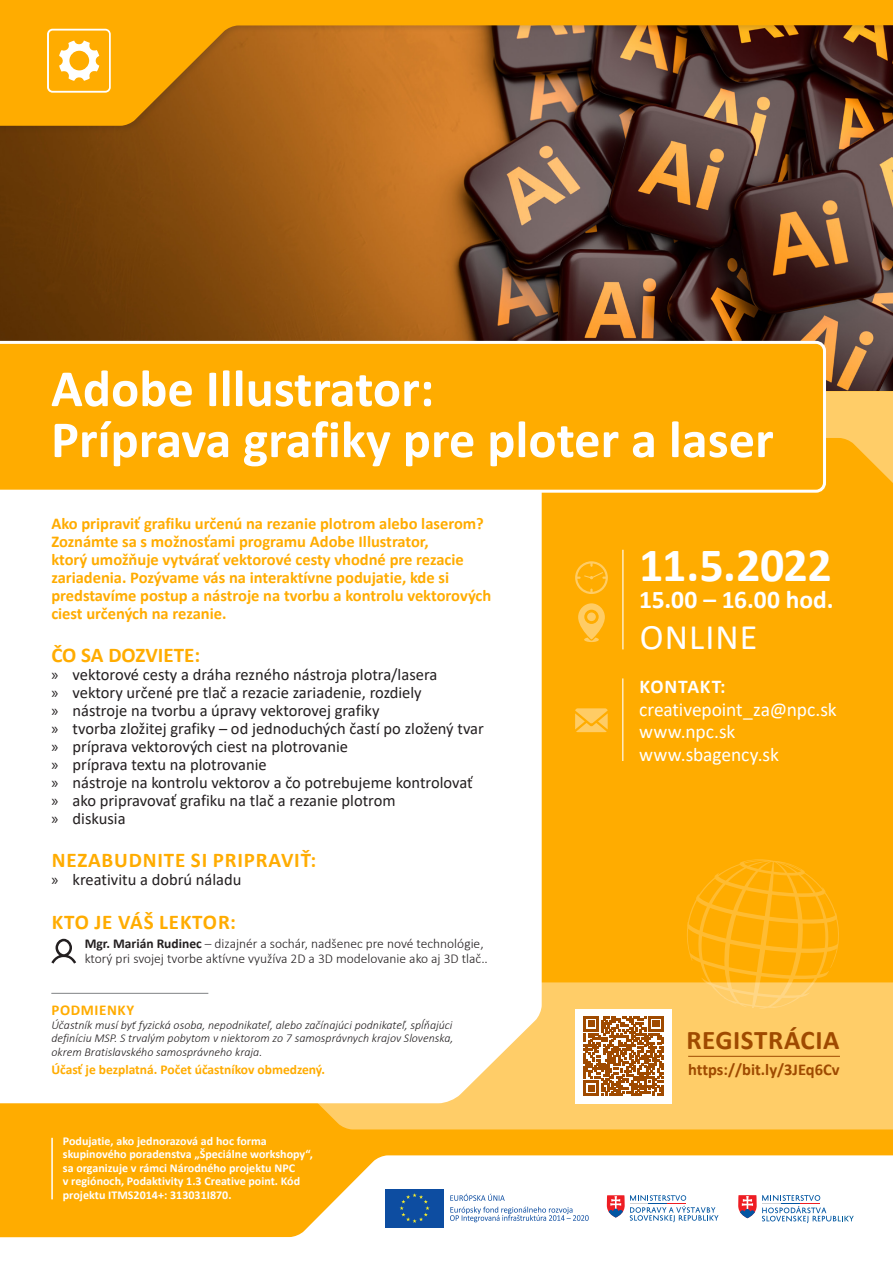
<style>
.page{position:relative;width:893px;height:1263px;background:#fff}
.page>*{position:absolute;margin:0;border:0;box-sizing:border-box;transform-origin:0 0}
.t1{font:700 52.5px "Calibri";color:#fff}
.t2{font:700 48px "Calibri";letter-spacing:-.01em;color:#fff}
.t3{font:36px "Calibri";letter-spacing:.025em;color:#fff}
.t4{font:700 27px "Calibri";letter-spacing:.02em;color:#9f4a00}
.t5{font:700 25.5px "Calibri";color:#fff}
.t6{font:700 21px "Calibri";letter-spacing:.04em;color:#ffac00}
.t7{font:700 21px "Calibri";color:#ffac00}
.t8{font:19.5px "Calibri";letter-spacing:-.005em;color:#fff}
.t9{font:700 19.5px "Calibri";letter-spacing:.04em;color:#fff}
.t10{font:16.5px "Calibri";color:#231f20}
.t11{font:700 16.5px/18px "Calibri";color:#ffac00}
.t12{font:700 16.5px "Calibri";color:#9f4a00}
.t13{font:700 15px "Calibri";letter-spacing:.04em;color:#ffac00}
.t14{font:300 13.5px/15px "Calibri";color:#231f20}
.t15{font:700 13.5px "Calibri";color:#ffac00}
.t16{font:700 12px/13.5px "Calibri";color:#fff}
.t17{font:italic 300 12px/13.5px "Calibri";color:#231f20;text-align:justify}
.s1{font-family:"Myriad Pro"}
.s2{font-weight:700}
</style>
<div class="page">
<img style="left:0;top:133px;width:893px;height:258px">
<div style="left:0;top:391px;width:893px;height:872px;background:#ffac00"></div>
<svg style="left:0;top:1155px;width:893px;height:108px;fill:#fff"></svg>
<svg style="left:0;top:982px;width:893px;height:147px;fill:#ffcd68"></svg>
<svg style="left:826px;top:391px;width:67px;height:92px;fill:#ffcd68"></svg>
<div style="left:0;top:0;width:893px;height:133px;background:#231f20;opacity:.16"></div>
<svg style="left:0;top:0;width:893px;height:126px;background:#af721b"></svg>
<svg style="left:450px;top:1194px;width:55px;height:7px"></svg>
<svg style="left:450px;top:1207px;width:139px;height:15px;background:#cddaeb"></svg>
<div style="left:385px;top:1189px;width:59px;height:38px;background:#0d4da1"></div>
<svg style="left:400px;top:1193px;width:30px;height:30px"></svg>
<svg style="left:607px;top:1195px;width:111px;height:27px;background:#d1d0dd"></svg>
<svg style="left:738px;top:1195px;width:116px;height:28px;background:#d4d2df"></svg>
<hr style="left:51px;top:1138px;width:2px;height:61px;background:#fff">
<div style="left:0;top:493px;width:542px;height:610px;background:#fff"></div>
<svg style="left:686px;top:859px;width:153px;height:150px"></svg>
<svg style="left:575px;top:708px;width:33px;height:24px"></svg>
<hr style="left:622px;top:678px;width:1px;height:83px;background:#fff">
<svg style="left:51px;top:939px;width:25px;height:24px"></svg>
<hr style="left:51px;top:993px;width:157px;height:1px;background:#808285">
<hr style="left:688px;top:1056px;width:152px;height:1px;background:#9f4a00">
<div style="left:575px;top:1009px;width:97px;height:94px;background:#fff"></div>
<svg style="left:584px;top:1016px;width:79px;height:80px"></svg>
<svg style="left:0;top:341px;width:826px;height:152px"></svg>
<svg style="left:47px;top:29px;width:64px;height:64px"></svg>
<svg style="left:575px;top:561px;width:33px;height:33px"></svg>
<svg style="left:578px;top:603px;width:27px;height:39px"></svg>
<hr style="left:622px;top:550px;width:1px;height:99px;background:#fff">
<p class="t1" style="left:51px;top:351px;width:385px">Adobe Illustrator:</p>
<p class="t1" style="left:51px;top:402px;width:724px">Príprava grafiky pre ploter a laser</p>
<p class="t11" style="left:51px;top:514px;width:442px">Ako pripraviť grafiku určenú na rezanie plotrom alebo laserom?<br>Zoznámte sa s možnosťami programu Adobe Illustrator,<br>ktorý umožňuje vytvárať vektorové cesty vhodné pre rezacie zariadenia. Pozývame vás na interaktívne podujatie, kde si predstavíme postup a nástroje na tvorbu a kontrolu vektorových ciest určených na rezanie.</p>
<p class="t7" style="left:51px;top:640px;width:150px">ČO SA DOZVIETE:</p>
<p class="t10" style="left:51px;top:663px;width:387px"><span class="s1">»</span> vektorové cesty a dráha rezného nástroja plotra/lasera</p>
<p class="t10" style="left:51px;top:681px;width:372px"><span class="s1">»</span> vektory určené pre tlač a rezacie zariadenie, rozdiely</p>
<p class="t10" style="left:51px;top:699px;width:330px"><span class="s1">»</span> nástroje na tvorbu a úpravy vektorovej grafiky</p>
<p class="t10" style="left:51px;top:717px;width:434px"><span class="s1">»</span> tvorba zložitej grafiky – od jednoduchých častí po zložený tvar</p>
<p class="t10" style="left:51px;top:735px;width:298px"><span class="s1">»</span> príprava vektorových ciest na plotrovanie</p>
<p class="t10" style="left:51px;top:753px;width:217px"><span class="s1">»</span> príprava textu na plotrovanie</p>
<p class="t10" style="left:51px;top:771px;width:423px"><span class="s1">»</span> nástroje na kontrolu vektorov a čo potrebujeme kontrolovať</p>
<p class="t10" style="left:51px;top:789px;width:346px"><span class="s1">»</span> ako pripravovať grafiku na tlač a rezanie plotrom</p>
<p class="t10" style="left:51px;top:807px;width:76px"><span class="s1">»</span> diskusia</p>
<p class="t6" style="left:52px;top:846px;width:266px">NEZABUDNITE SI PRIPRAVIŤ:</p>
<p class="t10" style="left:51px;top:868px;width:192px"><span class="s1">»</span> kreativitu a dobrú náladu</p>
<p class="t6" style="left:52px;top:907px;width:186px">KTO JE VÁŠ LEKTOR:</p>
<p class="t14" style="left:85px;top:936px;width:405px"><span class="s2">Mgr. Marián Rudinec</span> – dizajnér a sochár, nadšenec pre nové technológie, ktorý pri svojej tvorbe aktívne využíva 2D a 3D modelovanie ako aj 3D tlač..</p>
<p class="t2" style="left:639px;top:531px;width:194px">11.5.2022</p>
<p class="t5" style="left:639px;top:581px;width:196px">15.00 – 16.00 hod.</p>
<p class="t3" style="left:640px;top:612px;width:119px">ONLINE</p>
<p class="t9" style="left:639px;top:673px;width:88px">KONTAKT:</p>
<p class="t8" style="left:639px;top:695px;width:199px">creativepoint_za@npc.sk</p>
<p class="t8" style="left:639px;top:718px;width:98px">www.npc.sk</p>
<p class="t8" style="left:639px;top:740px;width:141px">www.sbagency.sk</p>
<p class="t13" style="left:52px;top:999px;width:84px">PODMIENKY</p>
<p class="t17" style="left:51px;top:1018px;width:404px">Účastník musí byť fyzická osoba, nepodnikateľ, alebo začínajúci podnikateľ, spĺňajúci definíciu MSP. S trvalým pobytom v niektorom zo 7 samosprávnych krajov Slovenska, okrem Bratislavského samosprávneho kraja.</p>
<p class="t4" style="left:687px;top:1020px;width:154px">REGISTRÁCIA</p>
<p class="t12" style="left:688px;top:1058px;width:153px">https://bit.ly/3JEq6Cv</p>
<p class="t15" style="left:51px;top:1060px;width:275px">Účasť je bezplatná. Počet účastníkov obmedzený.</p>
<p class="t16" style="left:63px;top:1134px;width:251px">Podujatie, ako jednorazová ad hoc forma skupinového poradenstva „Špeciálne workshopy“, sa organizuje v rámci Národného projektu NPC<br>v regiónoch, Podaktivity 1.3 Creative point. Kód projektu ITMS2014+: 313031I870.</p>
</div>
